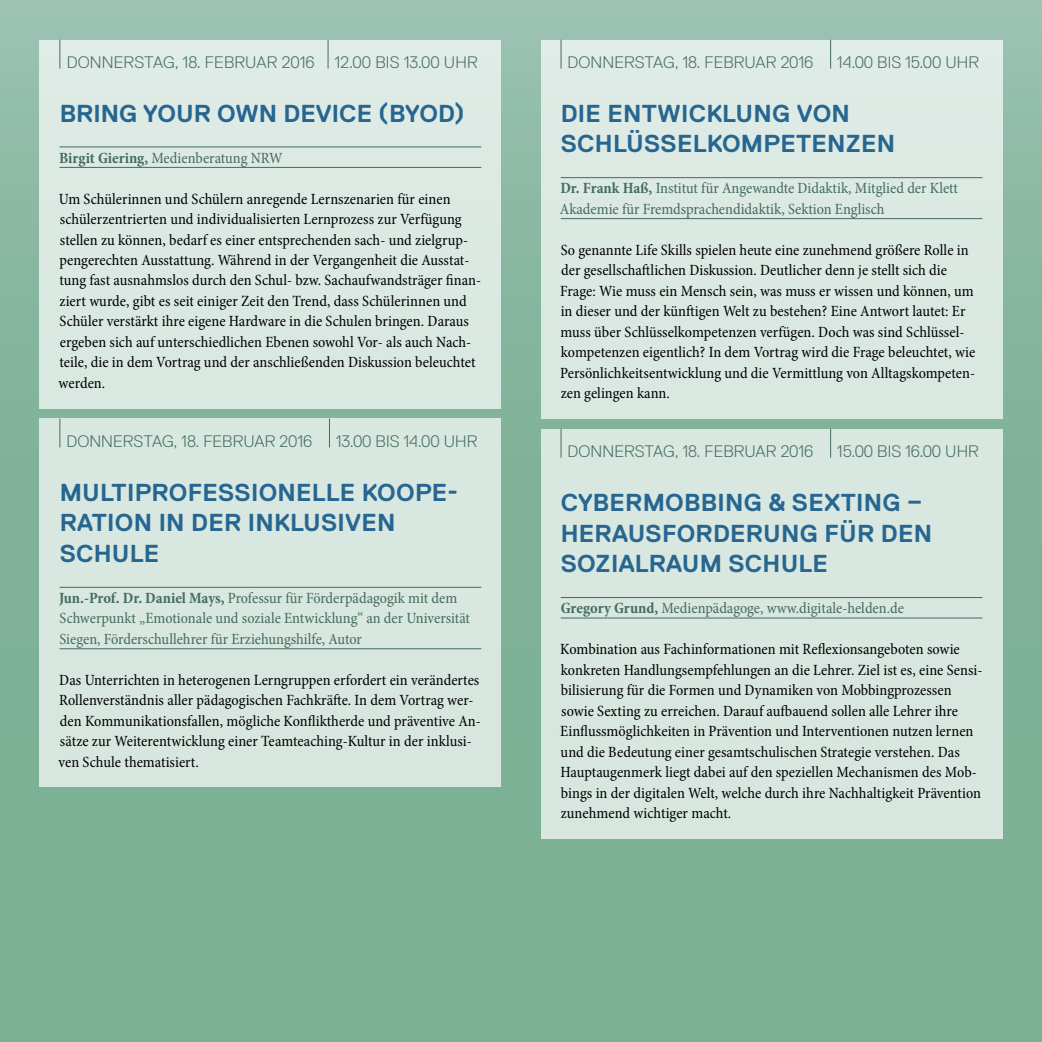
<style>
.page{position:relative;width:1042px;height:1042px;background:#fff}
.page>*{position:absolute;margin:0;border:0;box-sizing:border-box;transform-origin:0 0}
.t1{font:700 24.5px/30.8px "Replica Pro";letter-spacing:.01em;color:#266691}
.t2{font:300 16.62px "Replica Pro";letter-spacing:.005em;color:#456c5f}
.t3{font:condensed 15.75px/20.5px "Minion Pro";letter-spacing:.005em;color:#000}
.t4{font:condensed 15.75px/20.5px "Minion Pro";color:#456c5f}
.s1{font-weight:700}
</style>
<div class="page">
<div style="left:521px;top:0;width:521px;height:1042px;background:linear-gradient(to bottom,#92bcaa,#76ad90)"></div>
<div style="left:0;top:0;width:521px;height:1042px;background:linear-gradient(to bottom,#93bdaa,#76ad90)"></div>
<div style="left:40px;top:40px;width:461px;height:368px;background:#dce9e3"></div>
<hr style="left:60px;top:147px;width:421px;height:1px;background:#456c5f">
<hr style="left:60px;top:167px;width:421px;height:1px;background:#456c5f">
<svg style="left:60px;top:40px;width:1px;height:28px"></svg>
<svg style="left:328px;top:40px;width:1px;height:28px"></svg>
<div style="left:40px;top:419px;width:461px;height:368px;background:#d8e7df"></div>
<hr style="left:60px;top:587px;width:421px;height:1px;background:#456c5f">
<hr style="left:60px;top:648px;width:421px;height:1px;background:#456c5f">
<svg style="left:60px;top:418px;width:1px;height:29px"></svg>
<svg style="left:329px;top:418px;width:1px;height:29px"></svg>
<div style="left:541px;top:40px;width:461px;height:379px;background:#dbe9e3"></div>
<hr style="left:561px;top:177px;width:421px;height:1px;background:#456c5f">
<hr style="left:561px;top:218px;width:421px;height:1px;background:#456c5f">
<svg style="left:561px;top:40px;width:1px;height:28px"></svg>
<svg style="left:830px;top:40px;width:1px;height:28px"></svg>
<div style="left:541px;top:429px;width:461px;height:409px;background:#d8e7df"></div>
<hr style="left:561px;top:597px;width:421px;height:1px;background:#456c5f">
<hr style="left:561px;top:618px;width:421px;height:1px;background:#456c5f">
<svg style="left:561px;top:429px;width:1px;height:29px"></svg>
<svg style="left:830px;top:429px;width:1px;height:29px"></svg>
<p class="t2" style="left:67px;top:53px;width:71px">DONNERSTAG</p>
<p class="t2" style="left:175px;top:53px;width:302px">, 18. FEBRUAR 2016 12.00 BIS 13.00 UHR</p>
<h1 class="t1" style="left:60px;top:98px;width:338px">BRING YOUR OWN DEVICE (BYOD</h1>
<h1 class="t1" style="left:454px;top:98px;width:13px">)</h1>
<p class="t4" style="left:59px;top:148px;width:225px"><span class="s1">Birgit Giering,</span> Medienberatung NRW</p>
<p class="t3" style="left:59px;top:188px;width:424px">Um Schülerinnen und Schülern anregende Lernszenarien für einen schülerzentrierten und individualisierten Lernprozess zur Verfügung stellen zu können, bedarf es einer entsprechenden sach- und zielgrup&shy;pengerechten Ausstattung. Während in der Vergangenheit die Ausstat&shy;tung fast ausnahmslos durch den Schul- bzw. Sachaufwandsträger finan&shy;ziert wurde, gibt es seit einiger Zeit den Trend, dass Schülerinnen und Schüler verstärkt ihre eigene Hardware in die Schulen bringen. Daraus ergeben sich auf unterschiedlichen Ebenen sowohl Vor- als auch Nach&shy;teile, die in dem Vortrag und der anschließenden Diskussion beleuchtet werden.</p>
<p class="t2" style="left:66px;top:432px;width:71px">DONNERSTAG</p>
<p class="t2" style="left:174px;top:432px;width:140px">, 18. FEBRUAR 2016</p>
<p class="t2" style="left:336px;top:432px;width:141px">13.00 BIS 14.00 UHR</p>
<h1 class="t1" style="left:60px;top:477px;width:400px">M ULTIPROFESSIONELLE KOOPE-<br>RATION IN DER INKLUSIVEN<br>SCHULE</h1>
<p class="t4" style="left:59px;top:588px;width:412px"><span class="s1">Jun.-Prof. Dr. Daniel Mays,</span> Professur für Förderpädagogik mit dem<br>Schwerpunkt „Emotionale und soziale Entwicklung“ an der Universität<br>Siegen, Förderschullehrer für Erziehungshilfe, Autor</p>
<p class="t3" style="left:59px;top:670px;width:424px">Das Unterrichten in heterogenen Lerngruppen erfordert ein verändertes Rollenverständnis aller pädagogischen Fachkräfte. In dem Vortrag wer&shy;den Kommunikationsfallen, mögliche Konfliktherde und präventive An&shy;sätze zur Weiterentwicklung einer Teamteaching-Kultur in der inklusi&shy;ven Schule thematisiert.</p>
<p class="t2" style="left:567px;top:53px;width:71px">DONNERSTAG</p>
<p class="t2" style="left:675px;top:53px;width:140px">, 18. FEBRUAR 2016</p>
<p class="t2" style="left:837px;top:53px;width:142px">14.00 BIS 15.00 UHR</p>
<h1 class="t1" style="left:561px;top:98px;width:336px">DIE ENTWICKLUNG VON<br>SCHLÜSSELKOMPETENZEN</h1>
<p class="t4" style="left:560px;top:178px;width:400px"><span class="s1">Dr. Frank Haß,</span> Institut für Angewandte Didaktik, Mitglied der Klett<br>Akademie für Fremdsprachendidaktik, Sektion Englisch</p>
<p class="t3" style="left:560px;top:240px;width:417px">So genannte Life Skills spielen heute eine zunehmend größere Rolle in der gesellschaftlichen Diskussion. Deutlicher denn je stellt sich die Frage: Wie muss ein Mensch sein, was muss er wissen und können, um in dieser und der künftigen Welt zu bestehen? Eine Antwort lautet: Er muss über Schlüsselkompetenzen verfügen. Doch was sind Schlüssel&shy;kompetenzen eigentlich? In dem Vortrag wird die Frage beleuchtet, wie Persönlichkeitsentwicklung und die Vermittlung von Alltagskompeten&shy;zen gelingen kann.</p>
<p class="t2" style="left:567px;top:442px;width:71px">DONNERSTAG</p>
<p class="t2" style="left:675px;top:442px;width:140px">, 18. FEBRUAR 2016</p>
<p class="t2" style="left:837px;top:442px;width:141px">15.00 BIS 16.00 UHR</p>
<h1 class="t1" style="left:561px;top:487px;width:373px">CYBERMOBBING &amp; SEXTING –<br>H ERAUSFORDERUNG FÜR DEN<br>SOZIALRAUM SCHULE</h1>
<p class="t4" style="left:561px;top:598px;width:345px"><span class="s1">Gregory Grund,</span> Medienpädagoge, www.digitale-helden.de</p>
<p class="t3" style="left:560px;top:639px;width:424px">Kombination aus Fachinformationen mit Reflexionsangeboten sowie konkreten Handlungsempfehlungen an die Lehrer. Ziel ist es, eine Sensi&shy;bilisierung für die Formen und Dynamiken von Mobbingprozessen sowie Sexting zu erreichen. Darauf aufbauend sollen alle Lehrer ihre Einflussmöglichkeiten in Prävention und Interventionen nutzen lernen und die Bedeutung einer gesamtschulischen Strategie verstehen. Das Hauptaugenmerk liegt dabei auf den speziellen Mechanismen des Mob&shy;bings in der digitalen Welt, welche durch ihre Nachhaltigkeit Prävention zunehmend wichtiger macht.</p>
</div>
